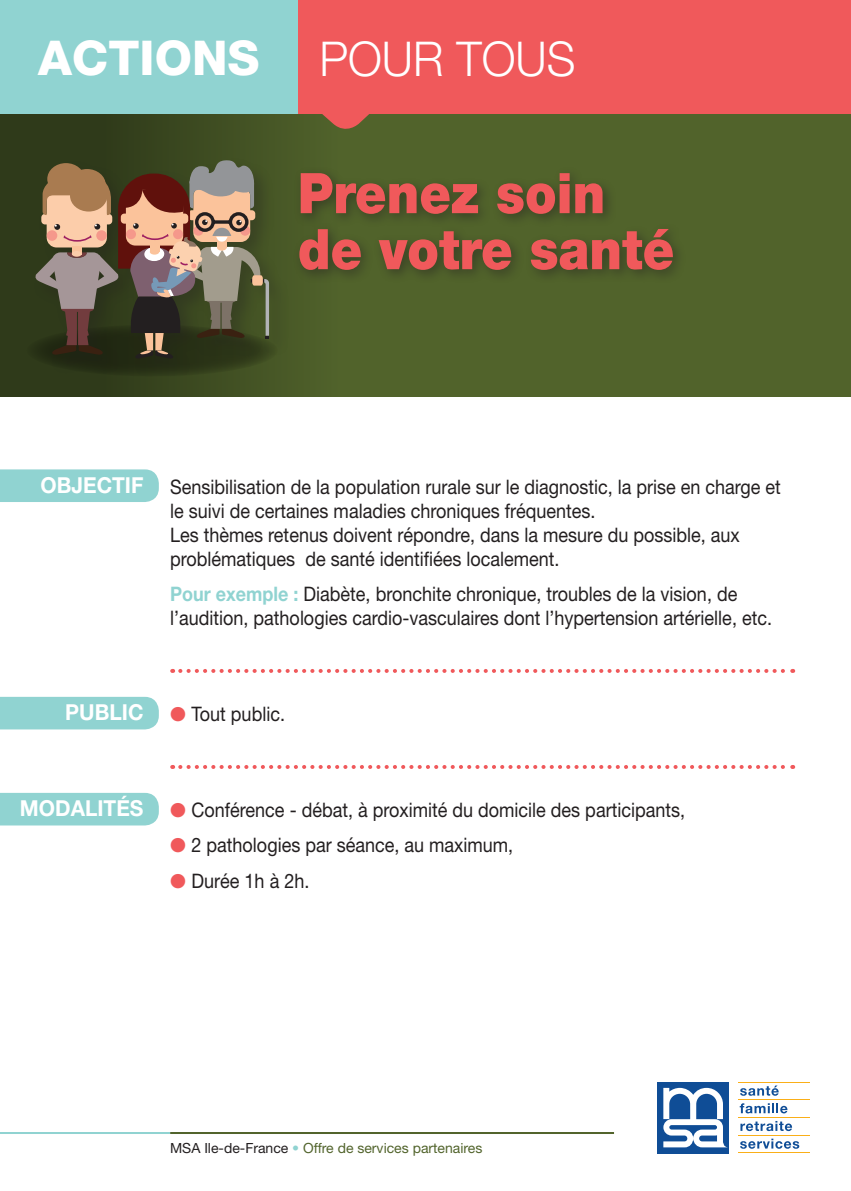
<style>
.page{position:relative;width:851px;height:1191px;background:#fff}
.page>*{position:absolute;margin:0;border:0;box-sizing:border-box;transform-origin:0 0}
.t1{font:900 56px/56px "Helvetica Neue";color:#f0595b;scale:.9 1}
.t2{font:300 48px "Helvetica Neue";color:#fff;scale:.95 1}
.t3{font:700 22px "Helvetica Neue";color:#fff;scale:.95 1}
.t4{font:20px/24px "Helvetica Neue";color:#231f20;scale:.9 1}
.t5{font:14px "Helvetica Neue";color:#52642c}
.s1{font-weight:800}
.s2{font-weight:700;color:#90d3d1}
.s3{color:#f0595b}
.s4{color:#231f20}
.s5{color:#90d3d1}
</style>
<div class="page">
<hr style="left:170px;top:1132px;width:444px;height:2px;background:#52642c">
<hr style="left:0;top:1132px;width:170px;height:2px;background:#90d3d1">
<svg style="left:740px;top:1085px;width:38px;height:10px"></svg>
<svg style="left:739px;top:1103px;width:48px;height:10px"></svg>
<svg style="left:740px;top:1121px;width:52px;height:10px"></svg>
<svg style="left:740px;top:1138px;width:59px;height:10px"></svg>
<hr style="left:738px;top:1081px;width:71px;height:1px;background:#faaf18">
<hr style="left:738px;top:1099px;width:71px;height:1px;background:#faaf18">
<hr style="left:738px;top:1117px;width:71px;height:1px;background:#faaf18">
<hr style="left:738px;top:1134px;width:71px;height:1px;background:#faaf18">
<hr style="left:738px;top:1152px;width:71px;height:1px;background:#faaf18">
<div style="left:657px;top:1081px;width:71px;height:72px;background:#0f4d96"></div>
<svg style="left:663px;top:1087px;width:63px;height:60px"></svg>
<svg style="left:0;top:113px;width:850px;height:284px;background:#4c5d28"></svg>
<div style="left:32px;top:156px;width:257px;height:222px;background:#231f20;opacity:.3"></div>
<svg style="left:34px;top:159px;width:235px;height:200px;background:#75654f"></svg>
<div style="left:298px;top:0;width:552px;height:113px;background:#f0595b"></div>
<svg style="left:310px;top:113px;width:71px;height:22px;background:#845e3a"></svg>
<div style="left:0;top:0;width:298px;height:113px;background:#90d3d1"></div>
<svg style="left:180px;top:669px;width:613px;height:4px"></svg>
<svg style="left:180px;top:765px;width:613px;height:4px"></svg>
<div style="left:0;top:469px;width:159px;height:33px;background:#90d3d1"></div>
<div style="left:0;top:697px;width:159px;height:32px;background:#90d3d1"></div>
<div style="left:0;top:793px;width:159px;height:32px;background:#90d3d1"></div>
<div style="left:293px;top:166px;width:393px;height:118px;background:#231f20;opacity:.5"></div>
<h2 class="t2" style="left:38px;top:29px;width:567px"><span class="s1">ACTIONS</span> POUR TOUS</h2>
<h1 class="t1" style="left:298px;top:165px;width:420px">Prenez soin de votre santé</h1>
<p class="t3" style="left:40px;top:471px;width:110px">OBJECTIF</p>
<p class="t4" style="left:170px;top:474px;width:680px">Sensibilisation de la population rurale sur le diagnostic, la prise en charge et le suivi de certaines maladies chroniques fréquentes.<br>Les thèmes retenus doivent répondre, dans la mesure du possible, aux problématiques de santé identifiées localement.</p>
<p class="t4" style="left:170px;top:581px;width:670px"><span class="s2">Pour exemple :</span> Diabète, bronchite chronique, troubles de la vision, de l’audition, pathologies cardio-vasculaires dont l’hypertension artérielle, etc.</p>
<p class="t3" style="left:65px;top:699px;width:84px">PUBLIC</p>
<p class="t4" style="left:170px;top:701px;width:129px"><span class="s3">●</span> Tout public.</p>
<p class="t3" style="left:20px;top:795px;width:131px">MODALITÉS</p>
<p class="t4" style="left:170px;top:797px;width:573px"><span class="s3">●</span> Conférence - débat, à proximité du domicile des participants,</p>
<p class="t4" style="left:170px;top:833px;width:382px"><span class="s3">●</span> 2 pathologies par séance, au maximum,</p>
<p class="t4" style="left:170px;top:868px;width:156px"><span class="s3">●</span> Durée 1h à 2h.</p>
<p class="t5" style="left:170px;top:1139px;width:314px"><span class="s4">MSA Ile-de-France</span> <span class="s5">•</span> Offre de services partenaires</p>
</div>
